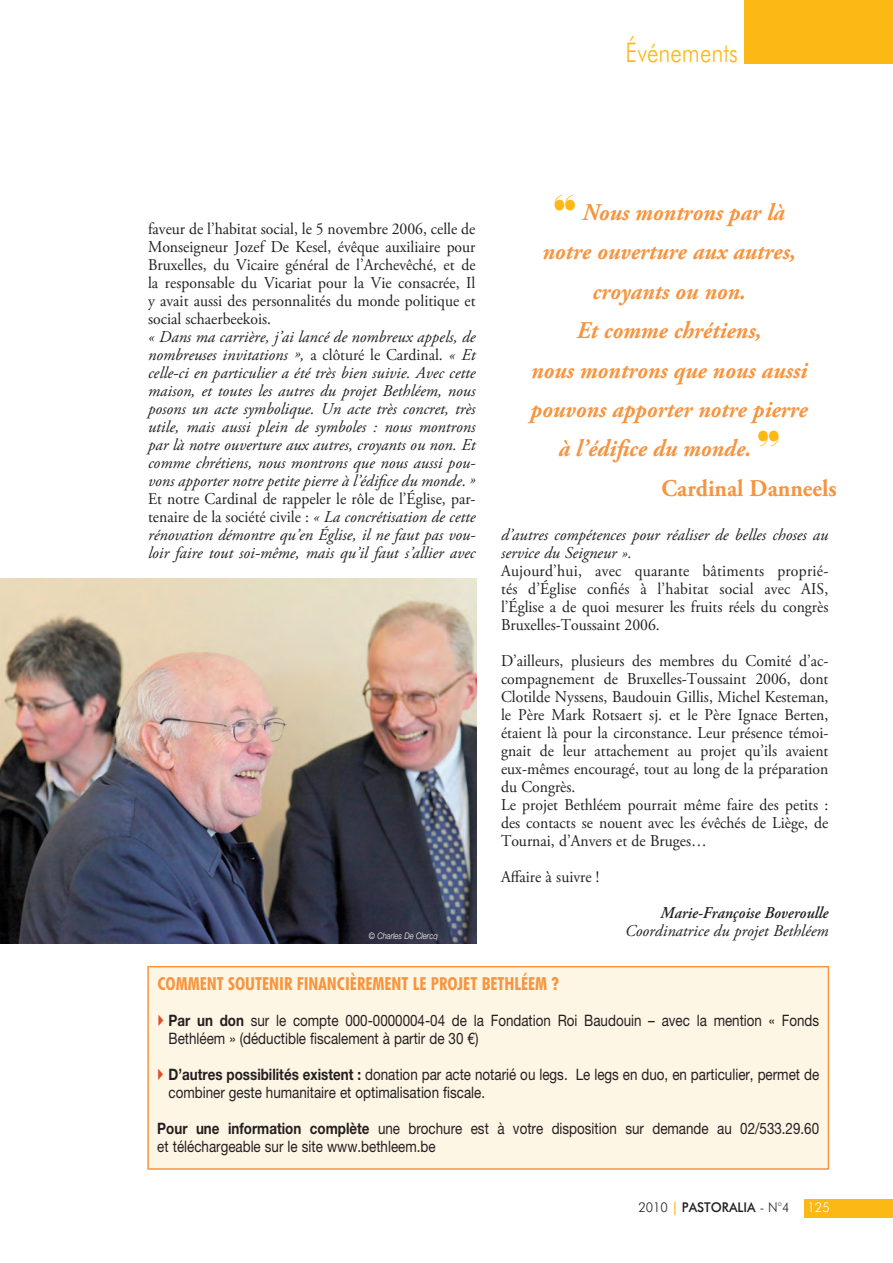
<style>
.page{position:relative;width:893px;height:1263px;background:#fff}
.page>*{position:absolute;margin:0;border:0;box-sizing:border-box;transform-origin:0 0}
.Rubrique{font:300 27px "Futura BT";color:#fcb814;scale:.85 1}
.Exergue{font:italic 700 24px "Adobe Garamond Pro";color:#f7943f;scale:.95 1}
.Exergue-2{font:700 24px "Adobe Garamond Pro";color:#f7943f;scale:.95 1}
.Titre___Inter-Titre{font:700 condensed 18px "Futura BT";color:#f7943f}
.Texte{font:16.5px/18px "Adobe Garamond Pro";color:#231f20;text-align:justify;scale:.95 1}
.Texte-2{font:italic 16.5px/18px "Adobe Garamond Pro";color:#231f20;text-align:justify}
.Signature{font:italic 16.5px "Adobe Garamond Pro";color:#231f20}
.Signature-2{font:italic 600 16.5px "Adobe Garamond Pro";color:#231f20;scale:.95 1}
.Brève{font:15.75px/18px "Helvetica Neue LT Std";color:#231f20;scale:.85 1}
.t1{font:500 13.5px "Futura BT";color:#231f20;scale:.95 1}
.t2{font:300 13.5px "Futura BT";color:#fff;scale:.95 1}
.Copyright{font:italic 300 9px "Helvetica Neue LT Std";color:#fff;scale:.85 1}
.s1{font-style:normal}
.s2{font-family:"Arial Unicode MS";font-weight:400;font-style:normal;font-size:36px;color:#fcb814}
.s3{font-weight:700}
.s4{font-weight:300}
.s5{color:#fcb814}
</style>
<div class="page">
<div style="left:804px;top:1199px;width:89px;height:18px;background:#fcb814"></div>
<div style="left:148px;top:967px;width:680px;height:202px;background:#fef6e5"></div>
<div style="left:147px;top:966px;width:682px;height:204px;border:2px solid #f7943f"></div>
<img style="left:1px;top:579px;width:475px;height:364px">
<div style="left:744px;top:0;width:149px;height:64px;background:#fcb814"></div>
<p class="Rubrique" style="left:626px;top:36px;width:134px">Événements</p>
<p class="Texte" style="left:148px;top:220px;width:346px">faveur de l’habitat social, le 5 novembre 2006, celle de Monseigneur Jozef De Kesel, évêque auxiliaire pour Bruxelles, du Vicaire général de l’Archevêché, et de la responsable du Vicariat pour la Vie consacrée, Il y avait aussi des personnalités du monde politique et social schaerbeekois.</p>
<p class="Texte-2" style="left:148px;top:328px;width:329px">« Dans ma carrière, j’ai lancé de nombreux appels, de nombreuses invitations », <span class="s1">a clôturé le Cardinal.</span> « Et celle-ci en particulier a été très bien suivie. Avec cette maison, et toutes les autres du projet Bethléem, nous posons un acte symbolique. Un acte très concret, très utile, mais aussi plein de symboles : nous montrons par là notre ouverture aux autres, croyants ou non. Et comme chrétiens, nous montrons que nous aussi pou&shy;vons apporter notre petite pierre à l’édifice du monde<span class="s1">.</span> »</p>
<p class="Texte-2" style="left:148px;top:490px;width:329px"><span class="s1">Et notre Cardinal de rappeler le rôle de l’Église, par&shy;tenaire de la société civile :</span> « La concrétisation de cette rénovation démontre qu’en Église, il ne faut pas vou&shy;loir faire tout soi-même, mais qu’il faut s’allier avec</p>
<p class="Copyright" style="left:369px;top:931px;width:82px">© Charles De Clercq</p>
<p class="Exergue" style="left:553px;top:198px;width:245px"><span class="s2">❝</span> Nous montrons par là</p>
<p class="Exergue" style="left:542px;top:238px;width:268px">notre ouverture aux autres,</p>
<p class="Exergue" style="left:593px;top:277px;width:163px">croyants ou non.</p>
<p class="Exergue" style="left:577px;top:317px;width:196px">Et comme chrétiens,</p>
<p class="Exergue" style="left:531px;top:356px;width:292px">nous montrons que nous aussi</p>
<p class="Exergue" style="left:531px;top:395px;width:293px">pouvons apporter notre pierre</p>
<p class="Exergue" style="left:558px;top:435px;width:235px">à l’édifice du monde. <span class="s2">❞</span></p>
<p class="Exergue-2" style="left:662px;top:474px;width:186px">Cardinal Danneels</p>
<p class="Texte-2" style="left:501px;top:526px;width:329px">d’autres compétences pour réaliser de belles choses au service du Seigneur ».</p>
<p class="Texte" style="left:501px;top:562px;width:346px">Aujourd’hui, avec quarante bâtiments proprié&shy;tés d’Église confiés à l’habitat social avec AIS, l’Église a de quoi mesurer les fruits réels du congrès Bruxelles-Toussaint 2006.</p>
<p class="Texte" style="left:501px;top:652px;width:346px">D’ailleurs, plusieurs des membres du Comité d’ac&shy;compagnement de Bruxelles-Toussaint 2006, dont Clotilde Nyssens, Baudouin Gillis, Michel Kesteman, le Père Mark Rotsaert sj. et le Père Ignace Berten, étaient là pour la circonstance. Leur présence témoi&shy;gnait de leur attachement au projet qu’ils avaient eux-mêmes encouragé, tout au long de la préparation du Congrès.</p>
<p class="Texte" style="left:501px;top:796px;width:346px">Le projet Bethléem pourrait même faire des petits : des contacts se nouent avec les évêchés de Liège, de Tournai, d’Anvers et de Bruges…</p>
<p class="Texte" style="left:501px;top:868px;width:105px">Affaire à suivre !</p>
<p class="Signature-2" style="left:661px;top:903px;width:178px">Marie-Françoise Boveroulle</p>
<p class="Signature" style="left:625px;top:921px;width:205px">Coordinatrice du projet Bethléem</p>
<p class="Titre___Inter-Titre" style="left:157px;top:973px;width:404px">COMMENT SOUTENIR FINANCIÈREMENT LE PROJET BETHLÉEM ?</p>
<p class="Brève" style="left:169px;top:1011px;width:767px"><span class="s3">Par un don</span> sur le compte 000-0000004-04 de la Fondation Roi Baudouin – avec la mention « Fonds<br>Bethléem » (déductible fiscalement à partir de 30 €)</p>
<p class="Brève" style="left:169px;top:1065px;width:767px"><span class="s3">D’autres possibilités existent :</span> donation par acte notarié ou legs. Le legs en duo, en particulier, permet de combiner geste humanitaire et optimalisation fiscale.</p>
<p class="Brève" style="left:157px;top:1119px;width:780px"><span class="s3">Pour une information complète</span> une brochure est à votre disposition sur demande au 02/533.29.60 et téléchargeable sur le site www.bethleem.be</p>
<p class="t1" style="left:638px;top:1199px;width:161px"><span class="s4">2010</span> <span class="s5">|</span> PASTORALIA <span class="s4">- N°4</span></p>
<p class="t2" style="left:807px;top:1199px;width:25px">125</p>
</div>
